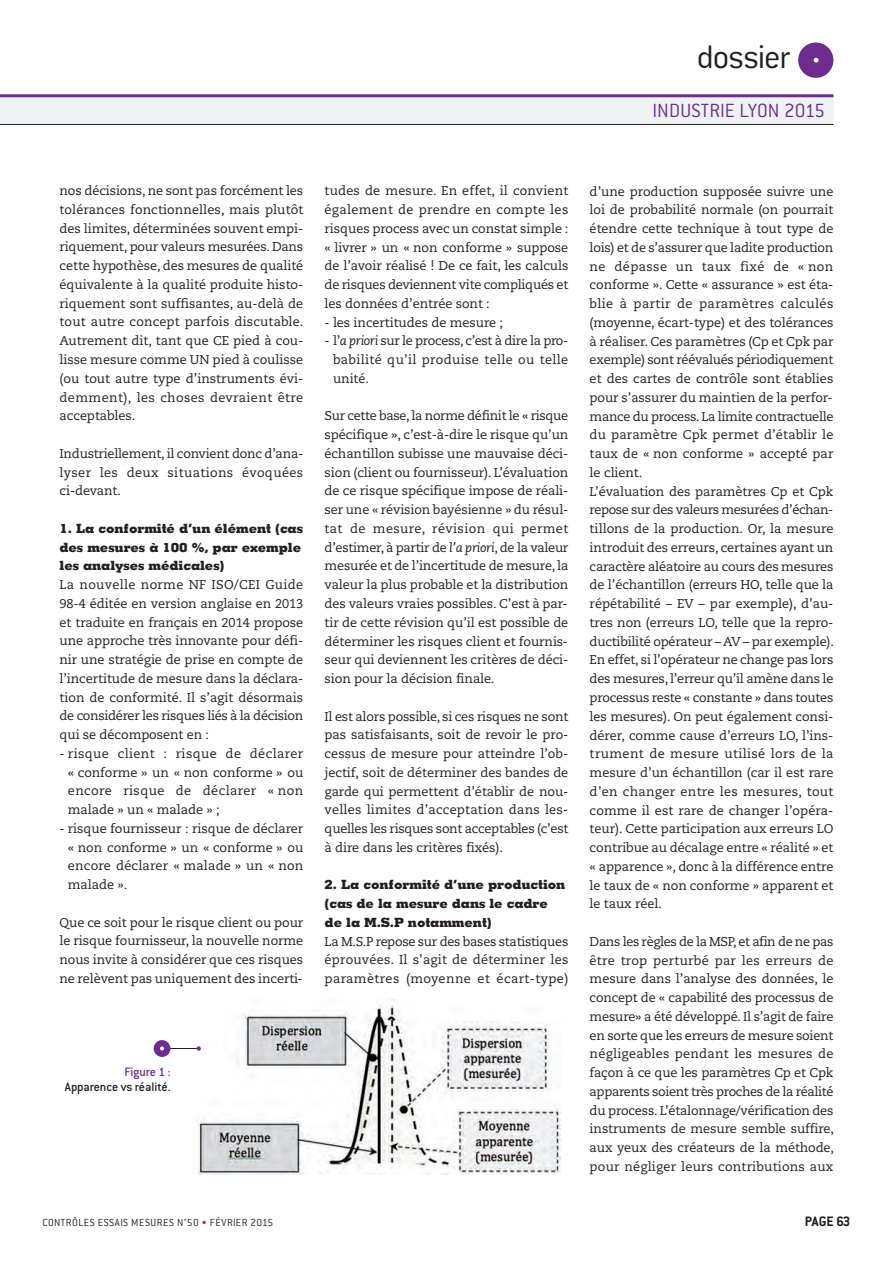
<style>
.page{position:relative;width:893px;height:1263px;background:#fff}
.page>*{position:absolute;margin:0;border:0;box-sizing:border-box;transform-origin:0 0}
.t1{font:300 35.85px "Conduit ITC";letter-spacing:-.03em;color:#231f20}
.t2{font:300 21px "Conduit ITC";color:#6e2c91}
.t3{font:700 15px "Conduit ITC";letter-spacing:-.01em;color:#231f20}
.t4{font:500 13.5px "Conduit ITC";color:#231f20}
.t5{font:500 13.5px "Conduit ITC";color:#6e2c91}
.t6{font:12.75px/18.8px "Caecilia";letter-spacing:-.005em;color:#231f20;text-align:justify}
.t7{font:800 12.75px/18.8px "Memphis";letter-spacing:-.01em;color:#231f20}
.t8{font:300 11.25px "Conduit ITC";letter-spacing:.05em;color:#231f20}
.s1{font-style:italic}
.s2{color:#ee1d23}
</style>
<div class="page">
<div style="left:798px;top:43px;width:35px;height:35px;background:#6e2c91;border-radius:50%"></div>
<svg style="left:814px;top:58px;width:4px;height:5px"></svg>
<div style="left:0;top:95px;width:833px;height:30px;background:#eff2f3"></div>
<hr style="left:0;top:94px;width:833px;height:3px;background:#6e2c91">
<hr style="left:0;top:124px;width:833px;height:1px;background:#231f20">
<img style="left:196px;top:1000px;width:365px;height:175px">
<hr style="left:162px;top:1048px;width:37px;height:1px;background:#231f20">
<svg style="left:197px;top:1046px;width:4px;height:5px"></svg>
<div style="left:154px;top:1040px;width:16px;height:17px;background:#6e2c91;border-radius:50%"></div>
<svg style="left:160px;top:1046px;width:4px;height:4px"></svg>
<h1 class="t1" style="left:697px;top:45px;width:95px">dossier</h1>
<h2 class="t2" style="left:652px;top:104px;width:174px">INDUSTRIE LYON 2015</h2>
<p class="t6" style="left:60px;top:182px;width:245px">nos décisions, ne sont pas forcément les tolérances fonctionnelles, mais plutôt des limites, déterminées souvent empi&shy;riquement, pour valeurs mesurées. Dans cette hypothèse, des mesures de qualité équivalente à la qualité produite histo&shy;riquement sont suffisantes, au-delà de tout autre concept parfois discutable.<br>Autrement dit, tant que CE pied à cou&shy;lisse mesure comme UN pied à coulisse (ou tout autre type d’instruments évi&shy;demment), les choses devraient être acceptables.</p>
<p class="t6" style="left:60px;top:445px;width:245px">Industriellement, il convient donc d’ana&shy;lyser les deux situations évoquées ci-devant.</p>
<p class="t7" style="left:60px;top:520px;width:245px">1. La conformité d’un élément (cas des mesures à 100 %, par exemple les analyses médicales)</p>
<p class="t6" style="left:60px;top:576px;width:245px">La nouvelle norme NF ISO/CEI Guide 98-4 éditée en version anglaise en 2013 et traduite en français en 2014 propose une approche très innovante pour défi&shy;nir une stratégie de prise en compte de l’incertitude de mesure dans la déclara&shy;tion de conformité. Il s’agit désormais de considérer les risques liés à la décision qui se décomposent en :</p>
<p class="t6" style="left:68px;top:745px;width:237px;text-indent:-8px">- risque client : risque de déclarer « conforme » un « non conforme » ou encore risque de déclarer « non malade » un « malade » ;</p>
<p class="t6" style="left:68px;top:820px;width:237px;text-indent:-8px">- risque fournisseur : risque de déclarer « non conforme » un « conforme » ou encore déclarer « malade » un « non malade ».</p>
<p class="t6" style="left:60px;top:914px;width:245px">Que ce soit pour le risque client ou pour le risque fournisseur, la nouvelle norme nous invite à considérer que ces risques ne relèvent pas uniquement des incerti-</p>
<p class="t6" style="left:325px;top:183px;width:245px">tudes de mesure. En effet, il convient également de prendre en compte les risques process avec un constat simple : « livrer » un « non conforme » suppose de l’avoir réalisé ! De ce fait, les calculs de risques deviennent vite compliqués et les données d’entrée sont :</p>
<p class="t6" style="left:325px;top:314px;width:180px">- les incertitudes de mesure ;</p>
<p class="t6" style="left:333px;top:333px;width:237px;text-indent:-8px">- l’<span class="s1">a priori</span> sur le process, c’est à dire la pro&shy;babilité qu’il produise telle ou telle unité.</p>
<p class="t6" style="left:325px;top:408px;width:245px">Sur cette base, la norme définit le « risque spécifique », c’est-à-dire le risque qu’un échantillon subisse une mauvaise déci&shy;sion (client ou fournisseur). L’évaluation de ce risque spécifique impose de réali&shy;ser une « révision bayésienne » du résul&shy;tat de mesure, révision qui permet d’estimer, à partir de <span class="s1">l’a priori</span>, de la valeur mesurée et de l’incertitude de mesure, la valeur la plus probable et la distribution des valeurs vraies possibles. C’est à par&shy;tir de cette révision qu’il est possible de déterminer les risques client et fournis&shy;seur qui deviennent les critères de déci&shy;sion pour la décision finale.</p>
<p class="t6" style="left:325px;top:708px;width:245px">Il est alors possible, si ces risques ne sont pas satisfaisants, soit de revoir le pro&shy;cessus de mesure pour atteindre l’ob&shy;jectif, soit de déterminer des bandes de garde qui permettent d’établir de nou&shy;velles limites d’acceptation dans les&shy;quelles les risques sont acceptables (c’est à dire dans les critères fixés).</p>
<p class="t7" style="left:325px;top:877px;width:242px">2. La conformité d’une production (cas de la mesure dans le cadre de la M.S.P notamment)</p>
<p class="t6" style="left:325px;top:933px;width:245px">La M.S.P repose sur des bases statistiques éprouvées. Il s’agit de déterminer les paramètres (moyenne et écart-type)</p>
<p class="t5" style="left:125px;top:1068px;width:48px">Figure 1 :</p>
<p class="t4" style="left:65px;top:1083px;width:107px">Apparence vs réalité.</p>
<p class="t6" style="left:590px;top:183px;width:246px;text-align:left">d’une production supposée suivre une loi de probabilité normale (on pourrait étendre cette technique à tout type de lois) et de s’assurer que ladite production ne dépasse un taux fixé de « non conforme ». Cette « assurance » est éta&shy;blie à partir de paramètres calculés (moyenne, écart-type) et des tolérances à réaliser. Ces paramètres (Cp et Cpk par exemple) sont réévalués périodiquement et des cartes de contrôle sont établies pour s’assurer du maintien de la perfor&shy;mance du process. La limite contractuelle du paramètre Cpk permet d’établir le taux de « non conforme » accepté par le client.<br>L’évaluation des paramètres Cp et Cpk repose sur des valeurs mesurées d’échan&shy;tillons de la production. Or, la mesure introduit des erreurs, certaines ayant un caractère aléatoire au cours des mesures de l’échantillon (erreurs HO, telle que la répétabilité – EV – par exemple), d’au&shy;tres non (erreurs LO, telle que la repro&shy;ductibilité opérateur – AV – par exemple).<br>En effet, si l’opérateur ne change pas lors des mesures, l’erreur qu’il amène dans le processus reste « constante » dans toutes les mesures). On peut également consi&shy;dérer, comme cause d’erreurs LO, l’ins&shy;trument de mesure utilisé lors de la mesure d’un échantillon (car il est rare d’en changer entre les mesures, tout comme il est rare de changer l’opéra&shy;teur). Cette participation aux erreurs LO contribue au décalage entre « réalité » et « apparence », donc à la différence entre le taux de « non conforme » apparent et le taux réel.</p>
<p class="t6" style="left:590px;top:933px;width:246px">Dans les règles de la MSP, et afin de ne pas être trop perturbé par les erreurs de mesure dans l’analyse des données, le concept de « capabilité des processus de mesure» a été développé. Il s’agit de faire en sorte que les erreurs de mesure soient négligeables pendant les mesures de façon à ce que les paramètres Cp et Cpk apparents soient très proches de la réalité du process. L’étalonnage/vérification des instruments de mesure semble suffire, aux yeux des créateurs de la méthode, pour négliger leurs contributions aux</p>
<p class="t8" style="left:43px;top:1218px;width:232px">CONTRÔLES ESSAIS MESURES N°50 <span class="s2">•</span> FÉVRIER 2015</p>
<p class="t3" style="left:805px;top:1216px;width:47px">PAGE 63</p>
</div>
